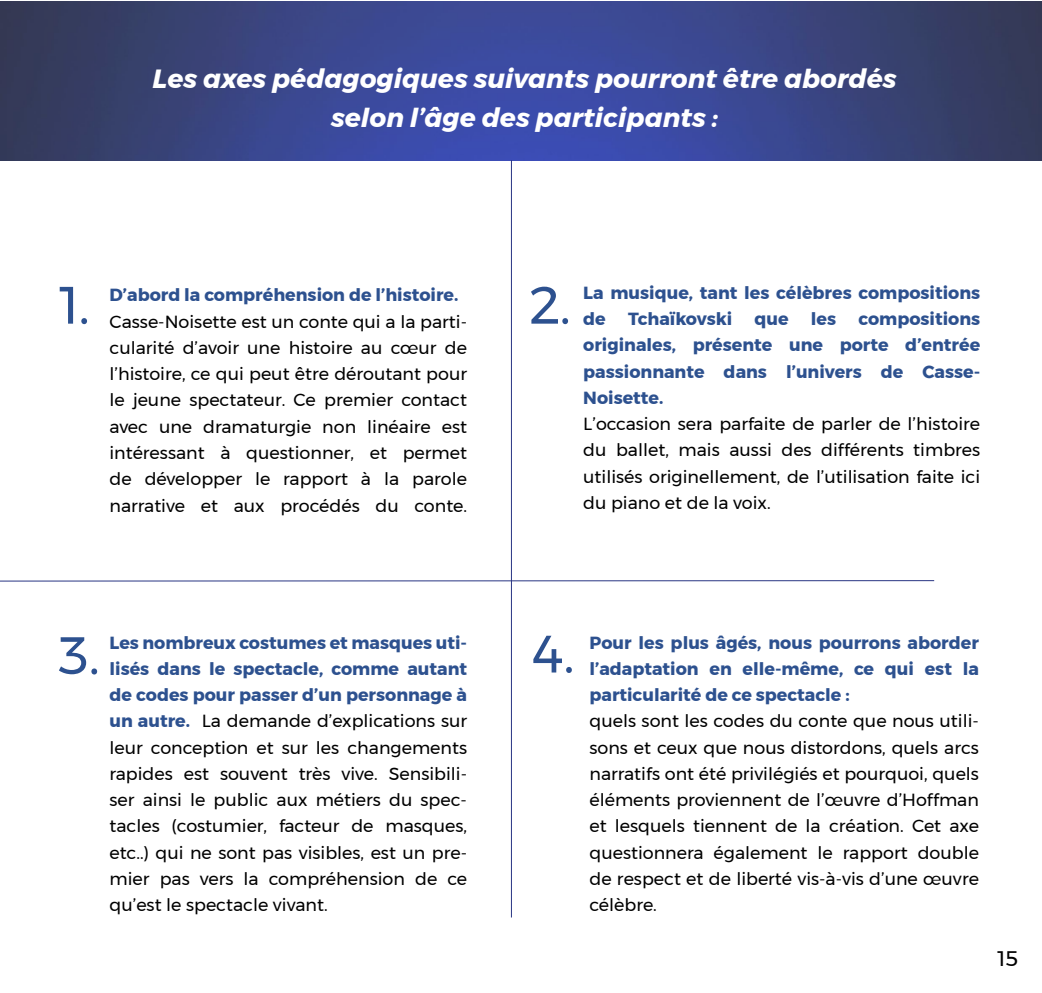
<style>
.page{position:relative;width:1042px;height:993px;background:#fff}
.page>*{position:absolute;margin:0;border:0;box-sizing:border-box;transform-origin:0 0}
.t1{font:52.5px "Montserrat";color:#2d518f}
.t2{font:italic 700 26.25px/38.5px "Montserrat";color:#fff;text-align:center}
.t3{font:21px "Montserrat";color:#000}
.t4{font:17.5px/26.2px "Montserrat";color:#000;text-align:justify}
.t5{font:700 17.5px/26.2px "Montserrat";color:#2d518f;text-align:justify}
.s1{font-weight:700;color:#2d518f}
</style>
<div class="page">
<svg style="left:0;top:1px;width:1042px;height:159px;background:#394483"></svg>
<hr style="left:511px;top:160px;width:1px;height:757px;background:#283583">
<hr style="left:0;top:580px;width:934px;height:1px;background:#283583">
<h2 class="t2" style="left:153px;top:60px;width:745px">Les axes pédagogiques suivants pourront être abordés selon l’âge des participants :</h2>
<h1 class="t1" style="left:59px;top:265px;width:32px">1.</h1>
<p class="t5" style="left:109px;top:282px;width:350px">D’abord la compréhension de l’histoire.</p>
<p class="t4" style="left:109px;top:308px;width:359px">Casse-Noisette est un conte qui a la parti&shy;cularité d’avoir une histoire au cœur de l’histoire, ce qui peut être déroutant pour le jeune spectateur. Ce premier contact avec une dramaturgie non linéaire est intéressant à questionner, et permet de développer le rapport à la parole narrative et aux procédés du conte.</p>
<h1 class="t1" style="left:58px;top:615px;width:43px">3.</h1>
<p class="t4" style="left:109px;top:628px;width:359px"><span class="s1">Les nombreux costumes et masques uti&shy;lisés dans le spectacle, comme autant de codes pour passer d’un personnage à un autre.</span> La demande d’explications sur leur conception et sur les changements rapides est souvent très vive. Sensibili&shy;ser ainsi le public aux métiers du spec&shy;tacles (costumier, facteur de masques, etc..) qui ne sont pas visibles, est un pre&shy;mier pas vers la compréhension de ce qu’est le spectacle vivant.</p>
<h1 class="t1" style="left:529px;top:265px;width:43px">2.</h1>
<p class="t5" style="left:583px;top:279px;width:398px">La musique, tant les célèbres compositions de</p>
<p class="t5" style="left:583px;top:306px;width:398px;text-indent:275px">compositions originales, présente une porte d’entrée passionnante dans l’univers de Casse-Noisette.</p>
<p class="t4" style="left:583px;top:410px;width:398px">L’occasion sera parfaite de parler de l’histoire du ballet, mais aussi des différents timbres utilisés originellement, de l’utilisation faite ici du piano et de la voix.</p>
<p class="t5" style="left:628px;top:306px;width:106px">Tchaïkovski</p>
<p class="t5" style="left:754px;top:306px;width:36px">que</p>
<p class="t5" style="left:811px;top:306px;width:27px">les</p>
<h1 class="t1" style="left:532px;top:613px;width:43px">4.</h1>
<p class="t5" style="left:589px;top:629px;width:391px">Pour les plus âgés, nous pourrons aborder l’adaptation en elle-même, ce qui est la particularité de ce spectacle :</p>
<p class="t4" style="left:589px;top:707px;width:391px">quels sont les codes du conte que nous utili&shy;sons et ceux que nous distordons, quels arcs narratifs ont été privilégiés et pourquoi, quels éléments proviennent de l’œuvre d’Hoffman et lesquels tiennent de la création. Cet axe questionnera également le rapport double de respect et de liberté vis-à-vis d’une œuvre célèbre.</p>
<p class="t3" style="left:997px;top:942px;width:22px">15</p>
</div>
